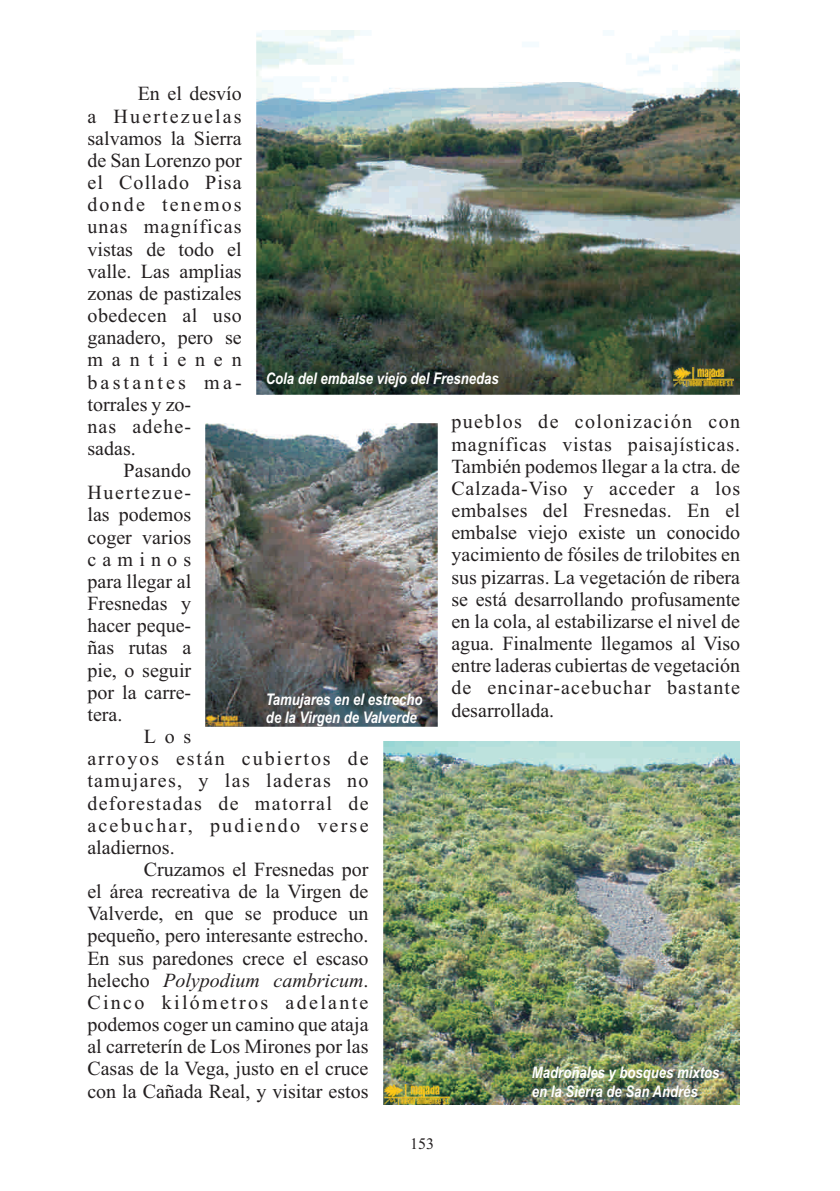
<style>
.page{position:relative;width:840px;height:1191px;background:#fff}
.page>*{position:absolute;margin:0;border:0;box-sizing:border-box;transform-origin:0 0}
.t1{font:20px/22.2px "Times New Roman";color:#231f20}
.t2{font:20px/22.2px "Times New Roman";letter-spacing:.04em;color:#231f20}
.t3{font:20px/22.2px "Times New Roman";letter-spacing:.02em;color:#231f20}
.t4{font:20px "Times New Roman";letter-spacing:.065em;color:#231f20}
.t5{font:20px/22.2px "Times New Roman";letter-spacing:.055em;color:#231f20}
.t6{font:italic 20px "Times New Roman";color:#231f20}
.t7{font:20px "Times New Roman";letter-spacing:.095em;color:#231f20}
.t8{font:20px "Times New Roman";letter-spacing:.11em;color:#231f20}
.t9{font:20px "Times New Roman";letter-spacing:.115em;color:#231f20}
.t10{font:20px "Times New Roman";letter-spacing:.08em;color:#231f20}
.t11{font:20px "Times New Roman";letter-spacing:.31em;color:#231f20}
.t12{font:italic 700 16px/18.4px "Arial Narrow";color:#fff}
.t13{font:16px "Times New Roman";color:#231f20}
.s1{font-style:normal}
</style>
<div class="page">
<img style="left:383px;top:741px;width:356px;height:363px">
<img style="left:384px;top:1084px;width:65px;height:20px">
<img style="left:256px;top:30px;width:483px;height:364px">
<img style="left:672px;top:368px;width:61px;height:19px">
<img style="left:205px;top:423px;width:232px;height:303px">
<p class="t1" style="left:87px;top:85px;width:156px;text-indent:50px">En el desvío a Huertezuelas salvamos la Sierra de San Lorenzo por el Collado Pisa donde tenemos unas magníficas vistas de todo el valle. Las amplias zonas de pastizales obedecen al uso ganadero, pero se mantienen bastantes ma&shy;torrales y zo-<br>nas adehe-</p>
<p class="t1" style="left:124px;top:439px;width:69px;text-indent:-36px">sadas.<br>Pasando</p>
<p class="t12" style="left:266px;top:371px;width:234px">Cola del embalse viejo del Fresnedas</p>
<p class="t2" style="left:451px;top:412px;width:290px">pueblos de colonización con magníficas vistas paisajísticas.</p>
<p class="t1" style="left:451px;top:457px;width:290px">También podemos llegar a la ctra. de</p>
<p class="t10" style="left:87px;top:485px;width:105px">Huertezue-</p>
<p class="t3" style="left:451px;top:479px;width:290px">Calzada-Viso y acceder a los embalses del Fresnedas. En el</p>
<p class="t1" style="left:87px;top:505px;width:105px">las podemos coger varios</p>
<p class="t1" style="left:451px;top:523px;width:290px">embalse viejo existe un conocido</p>
<p class="t11" style="left:87px;top:552px;width:105px">caminos</p>
<p class="t1" style="left:451px;top:545px;width:290px">yacimiento de fósiles de trilobites en</p>
<p class="t1" style="left:87px;top:572px;width:105px">para llegar al</p>
<p class="t1" style="left:451px;top:568px;width:290px">sus pizarras. La vegetación de ribera</p>
<p class="t1" style="left:87px;top:594px;width:105px">Fresnedas y</p>
<p class="t1" style="left:451px;top:590px;width:290px">se está desarrollando profusamente</p>
<p class="t1" style="left:87px;top:616px;width:105px">hacer peque-</p>
<p class="t1" style="left:451px;top:612px;width:290px">en la cola, al estabilizarse el nivel de</p>
<p class="t1" style="left:87px;top:638px;width:28px">ñas</p>
<p class="t1" style="left:451px;top:634px;width:290px">agua. Finalmente llegamos al Viso</p>
<p class="t1" style="left:87px;top:638px;width:105px;text-align:right">rutas a<br>pie, o seguir</p>
<p class="t1" style="left:451px;top:656px;width:290px">entre laderas cubiertas de vegetación</p>
<p class="t1" style="left:87px;top:683px;width:105px">por la carre-</p>
<p class="t5" style="left:451px;top:678px;width:290px">de encinar-acebuchar bastante desarrollada.</p>
<p class="t12" style="left:266px;top:691px;width:158px">Tamujares en el estrecho de la Virgen de Valverde</p>
<p class="t1" style="left:87px;top:705px;width:36px">tera.</p>
<p class="t1" style="left:144px;top:727px;width:49px">Los</p>
<p class="t7" style="left:87px;top:751px;width:282px">arroyos están cubiertos de</p>
<p class="t4" style="left:87px;top:773px;width:282px">tamujares, y las laderas no</p>
<p class="t4" style="left:87px;top:795px;width:282px">deforestadas de matorral de</p>
<p class="t8" style="left:87px;top:818px;width:282px">acebuchar, pudiendo verse</p>
<p class="t1" style="left:87px;top:838px;width:89px">aladiernos.</p>
<p class="t1" style="left:144px;top:860px;width:226px">Cruzamos el Fresnedas por</p>
<p class="t1" style="left:87px;top:882px;width:282px">el área recreativa de la Virgen de</p>
<p class="t1" style="left:87px;top:904px;width:282px">Valverde, en que se produce un</p>
<p class="t1" style="left:87px;top:926px;width:282px">pequeño, pero interesante estrecho.</p>
<p class="t1" style="left:87px;top:948px;width:282px">En sus paredones crece el escaso</p>
<p class="t6" style="left:87px;top:973px;width:282px"><span class="s1">helecho</span> Polypodium cambricum<span class="s1">.</span></p>
<p class="t9" style="left:87px;top:995px;width:282px">Cinco kilómetros adelante</p>
<p class="t1" style="left:87px;top:1015px;width:282px">podemos coger un camino que ataja</p>
<p class="t1" style="left:87px;top:1037px;width:282px">al carreterín de Los Mirones por las</p>
<p class="t1" style="left:87px;top:1059px;width:282px">Casas de la Vega, justo en el cruce</p>
<p class="t1" style="left:87px;top:1081px;width:282px">con la Cañada Real, y visitar estos</p>
<p class="t13" style="left:410px;top:1137px;width:25px">153</p>
<p class="t12" style="left:531px;top:1065px;width:189px">Madroñales y bosques mixtos en la Sierra de San Andrés</p>
</div>
